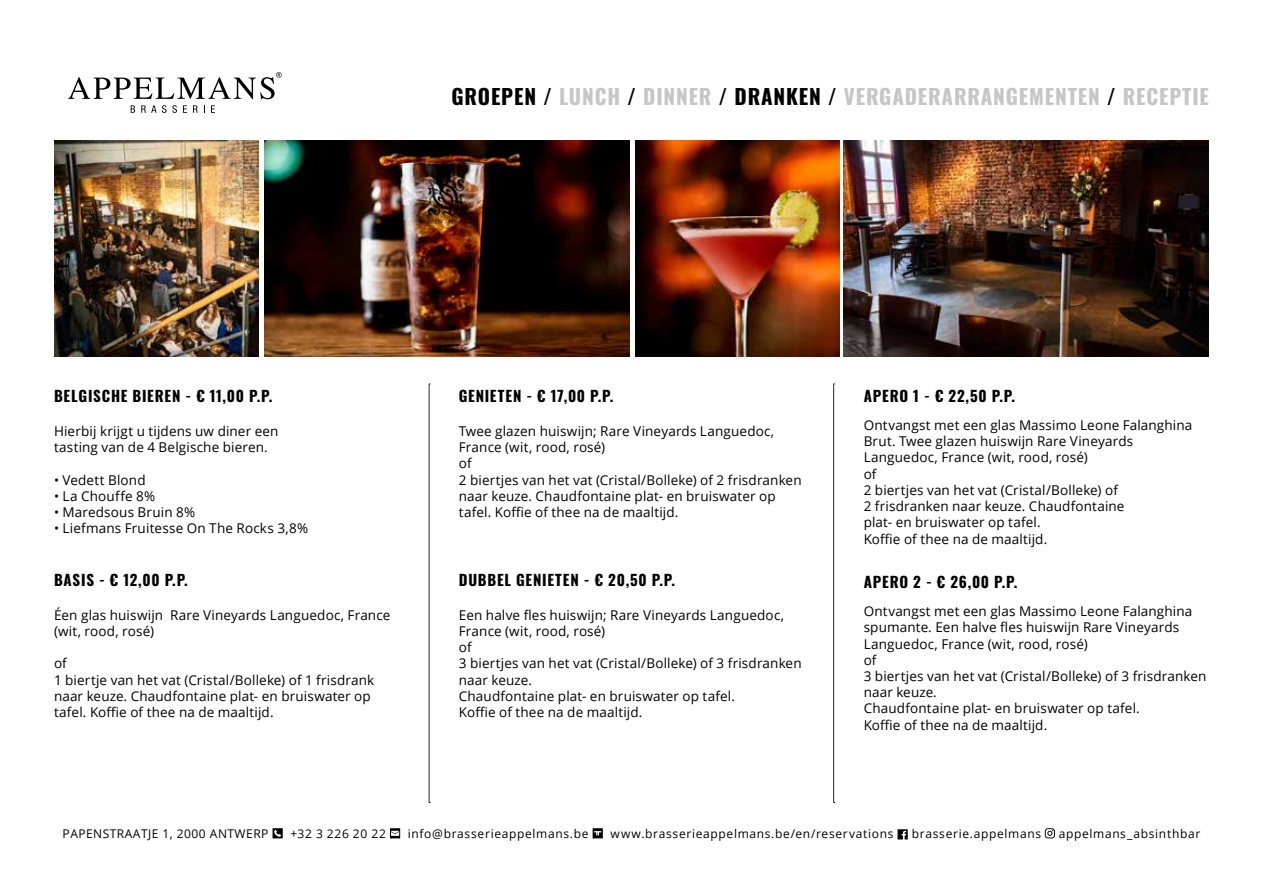
<style>
.page{position:relative;width:1263px;height:893px;background:#fff}
.page>*{position:absolute;margin:0;border:0;box-sizing:border-box;transform-origin:0 0}
.t1{font:700 21px "Oswald";letter-spacing:.04em;color:#c6c6c6}
.t2{font:700 15px "Oswald";letter-spacing:.05em;color:#000}
.t3{font:13.5px/16.2px "Open Sans";letter-spacing:.01em;color:#000}
.t4{font:12px "Open Sans";letter-spacing:.055em;color:#000}
.s1{color:#000}
</style>
<div class="page">
<svg style="left:273px;top:828px;width:10px;height:10px"></svg>
<svg style="left:390px;top:828px;width:10px;height:10px"></svg>
<svg style="left:593px;top:828px;width:10px;height:10px"></svg>
<svg style="left:897px;top:829px;width:11px;height:10px"></svg>
<svg style="left:1045px;top:828px;width:10px;height:10px"></svg>
<img style="left:54px;top:140px;width:204px;height:216px">
<img style="left:635px;top:140px;width:205px;height:216px">
<img style="left:264px;top:140px;width:365px;height:216px">
<svg style="left:429px;top:384px;width:1px;height:419px"></svg>
<svg style="left:833px;top:384px;width:2px;height:419px"></svg>
<svg style="left:68px;top:72px;width:214px;height:27px"></svg>
<svg style="left:131px;top:105px;width:4px;height:8px"></svg>
<svg style="left:141px;top:105px;width:36px;height:8px"></svg>
<svg style="left:183px;top:105px;width:4px;height:8px"></svg>
<svg style="left:193px;top:105px;width:5px;height:8px"></svg>
<svg style="left:211px;top:105px;width:4px;height:8px"></svg>
<img style="left:844px;top:140px;width:365px;height:216px">
<h1 class="t1" style="left:452px;top:85px;width:759px"><span class="s1">GROEPEN /</span> LUNCH <span class="s1">/</span> DINNER <span class="s1">/ DRANKEN /</span> VERGADERARRANGEMENTEN <span class="s1">/</span> RECEPTIE</h1>
<p class="t2" style="left:54px;top:388px;width:220px">BELGISCHE BIEREN - € 11,00 P.P.</p>
<p class="t3" style="left:54px;top:423px;width:226px">Hierbij krijgt u tijdens uw diner een tasting van de 4 Belgische bieren.</p>
<p class="t3" style="left:54px;top:471px;width:93px">• Vedett Blond</p>
<p class="t3" style="left:54px;top:488px;width:103px">• La Chouffe 8%</p>
<p class="t3" style="left:54px;top:504px;width:143px">• Maredsous Bruin 8%</p>
<p class="t3" style="left:54px;top:520px;width:256px">• Liefmans Fruitesse On The Rocks 3,8%</p>
<p class="t2" style="left:54px;top:571px;width:135px">BASIS - € 12,00 P.P.</p>
<p class="t3" style="left:54px;top:606px;width:338px">Éen glas huiswijn Rare Vineyards Languedoc, France (wit, rood, rosé)</p>
<p class="t3" style="left:54px;top:655px;width:322px">of<br>1 biertje van het vat (Cristal/Bolleke) of 1 frisdrank naar keuze. Chaudfontaine plat- en bruiswater op tafel. Koffie of thee na de maaltijd.</p>
<p class="t2" style="left:459px;top:388px;width:156px">GENIETEN - € 17,00 P.P.</p>
<p class="t3" style="left:459px;top:423px;width:344px">Twee glazen huiswijn; Rare Vineyards Languedoc, France (wit, rood, rosé)<br>of<br>2 biertjes van het vat (Cristal/Bolleke) of 2 frisdranken naar keuze. Chaudfontaine plat- en bruiswater op tafel. Koffie of thee na de maaltijd.</p>
<p class="t2" style="left:459px;top:571px;width:218px">DUBBEL GENIETEN - € 20,50 P.P.</p>
<p class="t3" style="left:459px;top:606px;width:344px">Een halve fles huiswijn; Rare Vineyards Languedoc,<br>France (wit, rood, rosé)<br>of<br>3 biertjes van het vat (Cristal/Bolleke) of 3 frisdranken naar keuze.<br>Chaudfontaine plat- en bruiswater op tafel.<br>Koffie of thee na de maaltijd.</p>
<p class="t2" style="left:864px;top:388px;width:153px">APERO 1 - € 22,50 P.P.</p>
<p class="t3" style="left:864px;top:417px;width:330px">Ontvangst met een glas Massimo Leone Falanghina Brut. Twee glazen huiswijn Rare Vineyards Languedoc, France (wit, rood, rosé)<br>of<br>2 biertjes van het vat (Cristal/Bolleke) of<br>2 frisdranken naar keuze. Chaudfontaine<br>plat- en bruiswater op tafel.<br>Koffie of thee na de maaltijd.</p>
<p class="t2" style="left:864px;top:574px;width:155px">APERO 2 - € 26,00 P.P.</p>
<p class="t3" style="left:864px;top:603px;width:344px">Ontvangst met een glas Massimo Leone Falanghina spumante. Een halve fles huiswijn Rare Vineyards Languedoc, France (wit, rood, rosé)<br>of<br>3 biertjes van het vat (Cristal/Bolleke) of 3 frisdranken naar keuze.<br>Chaudfontaine plat- en bruiswater op tafel.<br>Koffie of thee na de maaltijd.</p>
<p class="t4" style="left:63px;top:826px;width:207px">PAPENSTRAATJE 1, 2000 ANTWERP</p>
<p class="t4" style="left:290px;top:826px;width:97px">+32 3 226 20 22</p>
<p class="t4" style="left:408px;top:826px;width:182px">info@brasserieappelmans.be</p>
<p class="t4" style="left:610px;top:826px;width:284px">www.brasserieappelmans.be/en/reservations</p>
<p class="t4" style="left:912px;top:826px;width:131px">brasserie.appelmans</p>
<p class="t4" style="left:1059px;top:826px;width:143px">appelmans_absinthbar</p>
</div>
